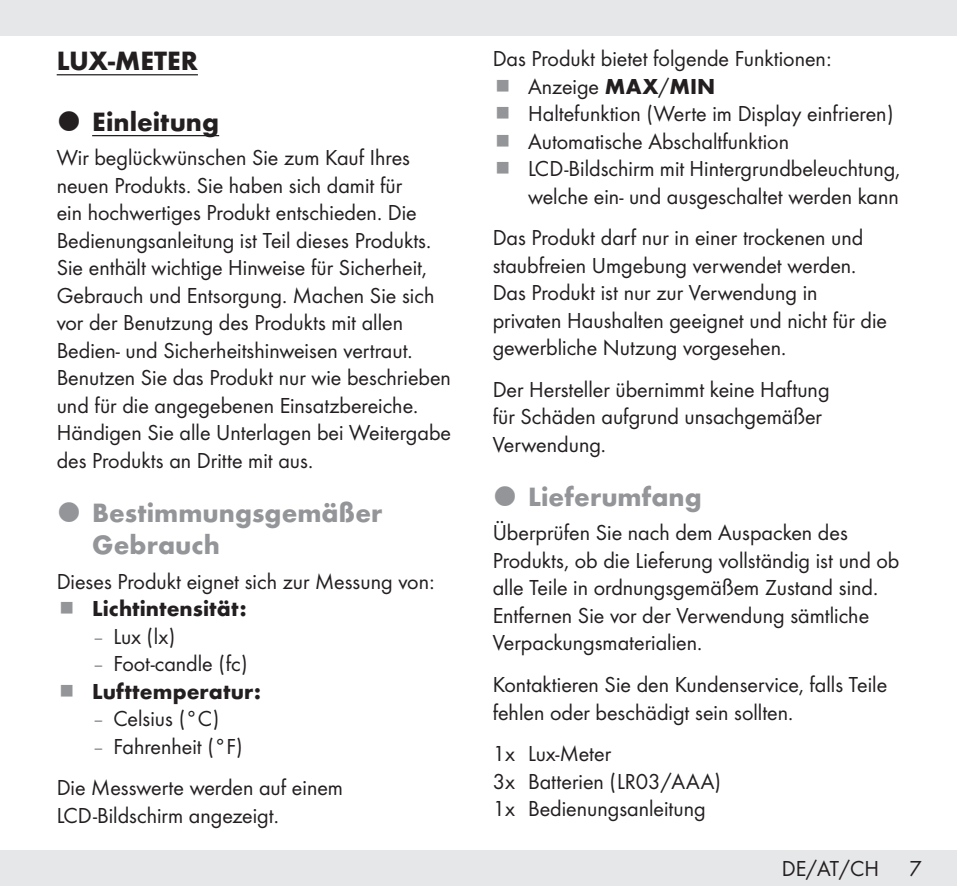
<style>
.page{position:relative;width:957px;height:886px;background:#fff}
.page>*{position:absolute;margin:0;border:0;box-sizing:border-box;transform-origin:0 0}
.t1{font:700 27.5px/32.5px "Futura";color:#939598}
.Product_Name{font:700 27.5px "Futura";color:#231f20}
.Body{font:22.5px/27.5px "Futura Boo";color:#231f20}
.Body_SB{font:22.5px/27.5px "Futura Boo";color:#231f20}
.Indent{font:22.5px "Futura Boo";color:#231f20}
.t2{font:700 22.5px "Futura";color:#231f20}
.Indent_SB{font:22.5px "Futura Boo";color:#231f20}
.s1{color:#939598}
.s2{font-family:"Futura";font-weight:700}
</style>
<div class="page">
<div style="left:0;top:850px;width:957px;height:36px;background:#e6e7e9"></div>
<div style="left:0;top:0;width:957px;height:35px;background:#e6e7e9"></div>
<hr style="left:57px;top:74px;width:141px;height:1px;background:#231f20">
<hr style="left:92px;top:135px;width:127px;height:1px;background:#231f20">
<p class="Product_Name" style="left:57px;top:40px;width:143px">LUX-METER</p>
<p class="Product_Name" style="left:92px;top:101px;width:128px">Einleitung</p>
<p class="Body" style="left:57px;top:143px;width:396px">Wir beglückwünschen Sie zum Kauf Ihres neuen Produkts. Sie haben sich damit für<br>ein hochwertiges Produkt entschieden. Die Bedienungsanleitung ist Teil dieses Produkts.<br>Sie enthält wichtige Hinweise für Sicherheit, Gebrauch und Entsorgung. Machen Sie sich vor der Benutzung des Produkts mit allen Bedien- und Sicherheitshinweisen vertraut.<br>Benutzen Sie das Produkt nur wie beschrieben und für die angegebenen Einsatzbereiche.<br>Händigen Sie alle Unterlagen bei Weitergabe des Produkts an Dritte mit aus.</p>
<p class="t1" style="left:92px;top:494px;width:292px">Bestimmungsgemäßer<br>Gebrauch</p>
<p class="Body" style="left:57px;top:566px;width:379px">Dieses Produkt eignet sich zur Messung von:</p>
<p class="t2" style="left:92px;top:592px;width:156px">Lichtintensität:</p>
<p class="Body" style="left:92px;top:621px;width:85px"><span class="s1">–</span> Lux (lx)</p>
<p class="Body" style="left:92px;top:649px;width:157px"><span class="s1">–</span> Foot-candle (fc)</p>
<p class="t2" style="left:92px;top:674px;width:170px">Lufttemperatur:</p>
<p class="Body" style="left:92px;top:704px;width:129px"><span class="s1">–</span> Celsius (°C)</p>
<p class="Body" style="left:92px;top:731px;width:152px"><span class="s1">–</span> Fahrenheit (°F)</p>
<p class="Body_SB" style="left:57px;top:773px;width:288px">Die Messwerte werden auf einem<br>LCD‑Bildschirm angezeigt.</p>
<p class="Body_SB" style="left:493px;top:44px;width:340px">Das Produkt bietet folgende Funktionen:</p>
<p class="Body" style="left:528px;top:71px;width:188px">Anzeige <span class="s2">MAX</span>/<span class="s2">MIN</span></p>
<p class="Body" style="left:528px;top:99px;width:367px">Haltefunktion (Werte im Display einfrieren)</p>
<p class="Body" style="left:528px;top:126px;width:262px">Automatische Abschaltfunktion</p>
<p class="Body" style="left:528px;top:154px;width:374px">LCD‑Bildschirm mit Hintergrundbeleuchtung, welche ein- und ausgeschaltet werden kann</p>
<p class="Body_SB" style="left:493px;top:223px;width:396px">Das Produkt darf nur in einer trockenen und staubfreien Umgebung verwendet werden.<br>Das Produkt ist nur zur Verwendung in privaten Haushalten geeignet und nicht für die gewerbliche Nutzung vorgesehen.</p>
<p class="Body_SB" style="left:493px;top:374px;width:338px">Der Hersteller übernimmt keine Haftung für Schäden aufgrund unsachgemäßer<br>Verwendung.</p>
<p class="t1" style="left:528px;top:478px;width:175px">Lieferumfang</p>
<p class="Body" style="left:493px;top:518px;width:408px">Überprüfen Sie nach dem Auspacken des Produkts, ob die Lieferung vollständig ist und ob alle Teile in ordnungsgemäßem Zustand sind.<br>Entfernen Sie vor der Verwendung sämtliche Verpackungsmaterialien.</p>
<p class="Body_SB" style="left:493px;top:669px;width:396px">Kontaktieren Sie den Kundenservice, falls Teile fehlen oder beschädigt sein sollten.</p>
<p class="Indent_SB" style="left:493px;top:738px;width:120px">1x Lux-Meter</p>
<p class="Indent" style="left:493px;top:766px;width:230px">3x Batterien (LR03/AAA)</p>
<p class="Indent" style="left:493px;top:793px;width:214px">1x Bedienungsanleitung</p>
<p class="Body" style="left:781px;top:854px;width:99px">DE/AT/CH</p>
<p class="Body" style="left:909px;top:854px;width:14px">7</p>
</div>
